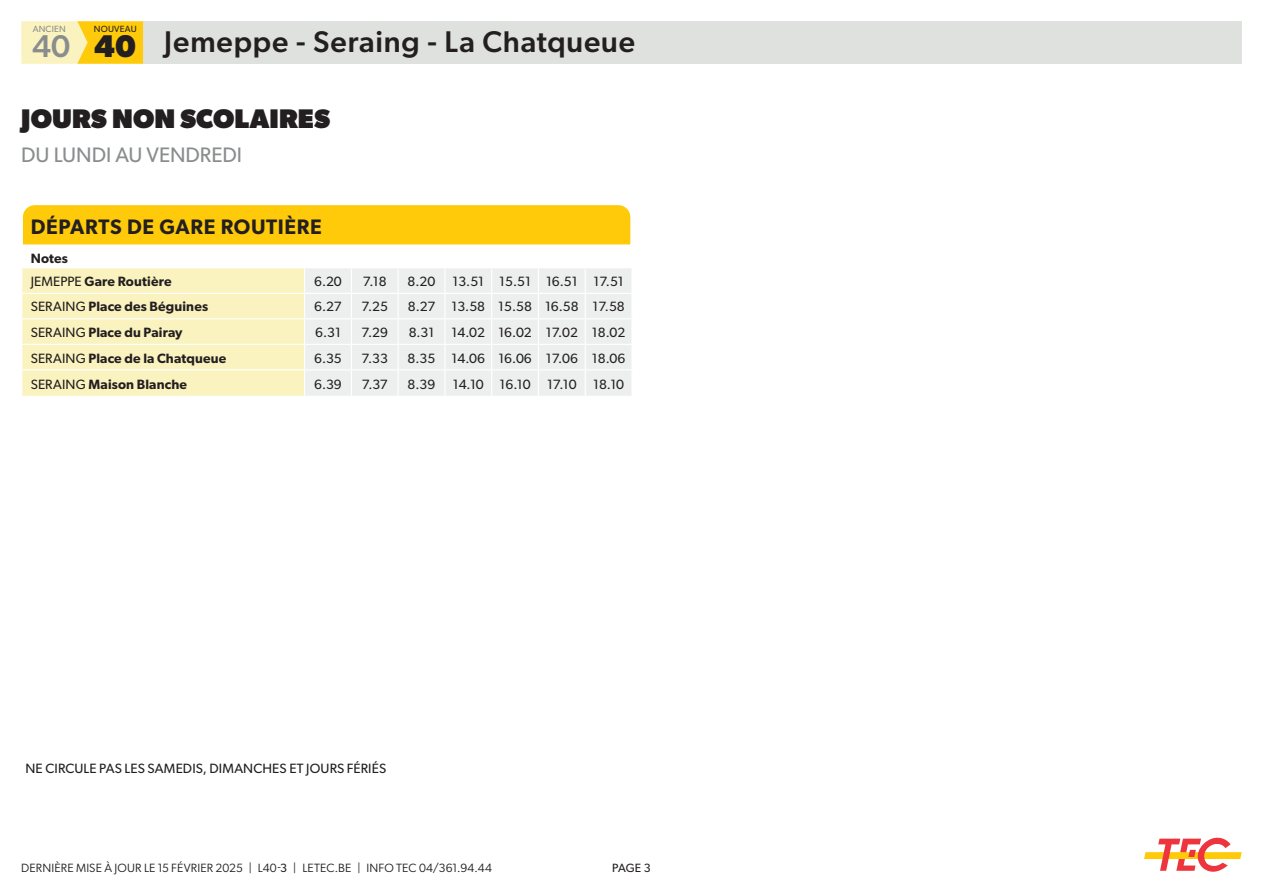
<style>
.page{position:relative;width:1263px;height:893px;background:#fff}
.page>*{position:absolute;margin:0;border:0;box-sizing:border-box;transform-origin:0 0}
.t1{font:500 31.5px "Gibson";color:#8a8d8e}
.t2{font:700 31.5px "Gibson";color:#231f20}
.t3{font:500 30px "Gibson";letter-spacing:.025em;color:#231f20}
.t4{font:800 27px "Gibson";letter-spacing:.005em;color:#231f20}
.t5{font:600 21px "Gibson";letter-spacing:.03em;color:#231f20}
.t6{font:21px "Gibson";color:#8a8d8e}
.t7{font:13.5px "Gibson";color:#231f20}
.t8{font:600 13.5px "Gibson";letter-spacing:.01em;color:#231f20}
.t9{font:12px "Gibson";letter-spacing:.01em;color:#231f20}
.t10{font:12px "Gibson";color:#231f20}
.t11{font:9px "Gibson";letter-spacing:.025em;color:#231f20}
.t12{font:9px "Gibson";letter-spacing:.025em;color:#8a8d8e}
.s1{font-weight:400}
.s2{font-style:inherit}
</style>
<div class="page">
<div style="left:143px;top:21px;width:1099px;height:43px;background:#dfe1df"></div>
<div style="left:77px;top:21px;width:66px;height:43px;background:#feca0a"></div>
<svg style="left:21px;top:21px;width:67px;height:43px;background:#fbefb1"></svg>
<svg style="left:1144px;top:837px;width:98px;height:35px"></svg>
<svg style="left:22px;top:204px;width:609px;height:192px"></svg>
<p class="t12" style="left:33px;top:24px;width:35px">ANCIEN</p>
<p class="t11" style="left:94px;top:24px;width:44px">NOUVEAU</p>
<h1 class="t2" style="left:94px;top:28px;width:43px">40</h1>
<h1 class="t1" style="left:32px;top:27px;width:40px">40</h1>
<h2 class="t3" style="left:164px;top:23px;width:472px">Jemeppe - Seraing - La Chatqueue</h2>
<p class="t4" style="left:21px;top:103px;width:310px">JOURS NON SCOLAIRES</p>
<p class="t6" style="left:21px;top:142px;width:222px">DU LUNDI AU VENDREDI</p>
<p class="t5" style="left:31px;top:214px;width:293px">DÉPARTS DE GARE ROUTIÈRE</p>
<p class="t8" style="left:31px;top:250px;width:39px">Notes</p>
<p class="t8" style="left:31px;top:273px;width:142px"><span class="s1">JEMEPPE</span> Gare Routière</p>
<p class="t7" style="left:314px;top:273px;width:29px">6.20</p>
<p class="t7" style="left:363px;top:273px;width:25px">7.18</p>
<p class="t7" style="left:408px;top:273px;width:29px">8.20</p>
<p class="t7" style="left:452px;top:273px;width:33px">13.51</p>
<p class="t7" style="left:499px;top:273px;width:33px">15.51</p>
<p class="t7" style="left:546px;top:273px;width:33px">16.51</p>
<p class="t7" style="left:593px;top:273px;width:32px">17.51</p>
<p class="t8" style="left:31px;top:299px;width:179px"><span class="s1">SERAING</span> Place des Béguines</p>
<p class="t7" style="left:314px;top:299px;width:29px">6.27</p>
<p class="t7" style="left:362px;top:299px;width:28px">7.25</p>
<p class="t7" style="left:408px;top:299px;width:29px">8.27</p>
<p class="t7" style="left:451px;top:299px;width:35px">13.58</p>
<p class="t7" style="left:498px;top:299px;width:35px">15.58</p>
<p class="t7" style="left:545px;top:299px;width:35px">16.58</p>
<p class="t7" style="left:592px;top:299px;width:34px">17.58</p>
<p class="t8" style="left:31px;top:324px;width:153px"><span class="s1">SERAING</span> Place du Pairay</p>
<p class="t7" style="left:315px;top:324px;width:27px">6.31</p>
<p class="t7" style="left:362px;top:324px;width:28px">7.29</p>
<p class="t7" style="left:409px;top:324px;width:27px">8.31</p>
<p class="t7" style="left:452px;top:324px;width:35px">14.02</p>
<p class="t7" style="left:498px;top:324px;width:35px">16.02</p>
<p class="t7" style="left:546px;top:324px;width:34px">17.02</p>
<p class="t7" style="left:592px;top:324px;width:35px">18.02</p>
<p class="t8" style="left:31px;top:350px;width:197px"><span class="s1">SERAING</span> Place de la Chatqueue</p>
<p class="t7" style="left:314px;top:350px;width:29px">6.35</p>
<p class="t7" style="left:362px;top:350px;width:28px">7.33</p>
<p class="t7" style="left:408px;top:350px;width:29px">8.35</p>
<p class="t7" style="left:452px;top:350px;width:35px">14.06</p>
<p class="t7" style="left:498px;top:350px;width:35px">16.06</p>
<p class="t7" style="left:546px;top:350px;width:34px">17.06</p>
<p class="t7" style="left:592px;top:350px;width:35px">18.06</p>
<p class="t8" style="left:31px;top:376px;width:158px"><span class="s1">SERAING</span> Maison Blanche</p>
<p class="t7" style="left:314px;top:376px;width:29px">6.39</p>
<p class="t7" style="left:362px;top:376px;width:27px">7.37</p>
<p class="t7" style="left:408px;top:376px;width:29px">8.39</p>
<p class="t7" style="left:453px;top:376px;width:32px">14.10</p>
<p class="t7" style="left:500px;top:376px;width:32px">16.10</p>
<p class="t7" style="left:547px;top:376px;width:31px">17.10</p>
<p class="t7" style="left:593px;top:376px;width:32px">18.10</p>
<p class="t7" style="left:26px;top:761px;width:362px">NE CIRCULE PAS LES SAMEDIS, DIMANCHES ET JOURS FÉRIÉS</p>
<p class="t9" style="left:21px;top:859px;width:472px">DERNIÈRE MISE À JOUR LE 15 FÉVRIER 2025 | L40-<span class="s2">3</span> | LETEC.BE | INFO TEC 04/361.94.44</p>
<p class="t10" style="left:612px;top:860px;width:40px">PAGE 3</p>
</div>
